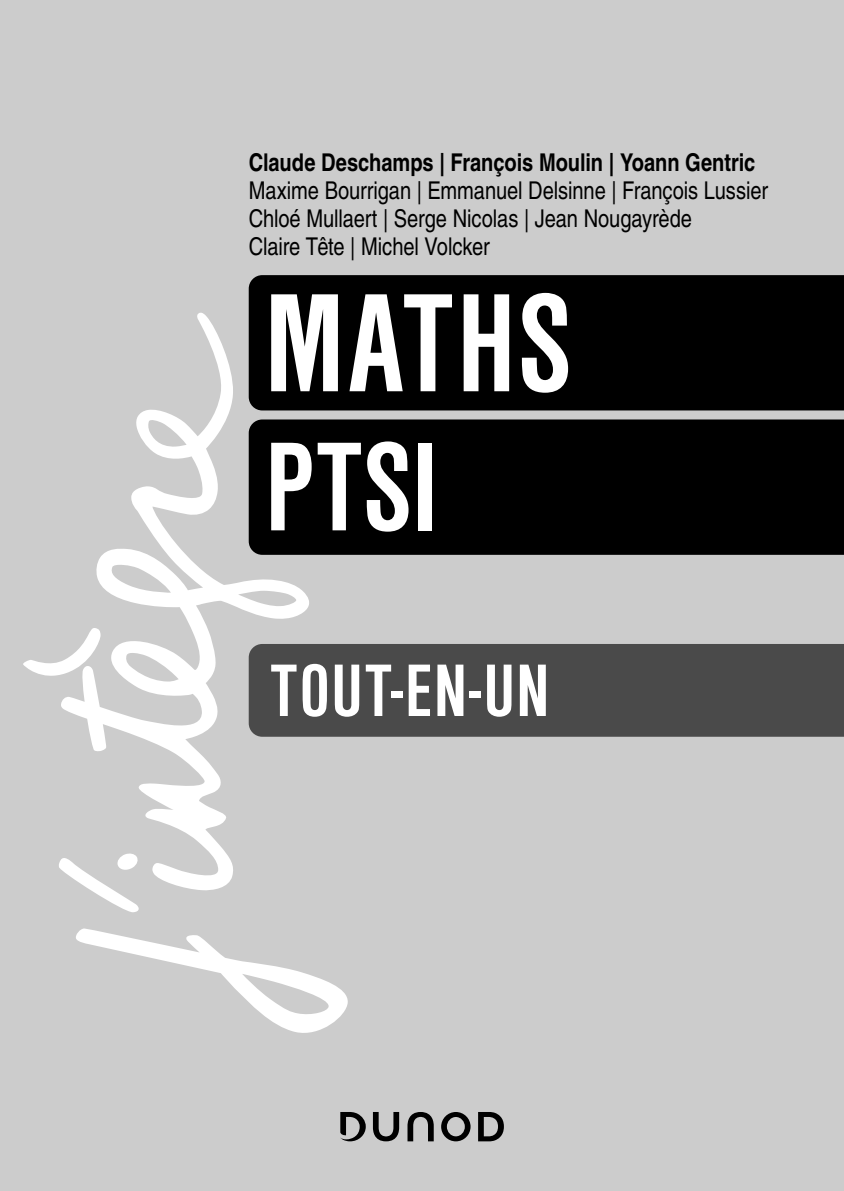
<style>
.page{position:relative;width:844px;height:1191px;background:#fff}
.page>*{position:absolute;margin:0;border:0;box-sizing:border-box;transform-origin:0 0}
.t1{font:700 condensed 145.25px "Nimbus Sans DOT";letter-spacing:.015em;color:#fff}
.t2{font:700 condensed 131.25px "Nimbus Sans DOT";color:#fff}
.t3{font:700 condensed 77px "Nimbus Sans DOT";letter-spacing:.015em;color:#fff}
.t4{font:24.5px/28px "Nimbus San Con L";letter-spacing:-.005em;color:#000}
.t5{font:700 24.5px "Nimbus San Con L";letter-spacing:-.005em;color:#000}
</style>
<div class="page">
<div style="left:0;top:0;width:843px;height:1191px;background:#ccc"></div>
<svg style="left:76px;top:928px;width:272px;height:105px"></svg>
<svg style="left:59px;top:862px;width:80px;height:50px"></svg>
<svg style="left:60px;top:313px;width:249px;height:577px"></svg>
<svg style="left:23px;top:627px;width:78px;height:55px"></svg>
<div style="left:249px;top:419px;width:594px;height:136px;background:#000"></div>
<div style="left:249px;top:644px;width:594px;height:92px;background:#4a4a4a"></div>
<div style="left:249px;top:275px;width:594px;height:135px;background:#000"></div>
<svg style="left:340px;top:1112px;width:25px;height:29px"></svg>
<svg style="left:407px;top:1112px;width:26px;height:29px"></svg>
<svg style="left:373px;top:1112px;width:26px;height:29px"></svg>
<svg style="left:441px;top:1112px;width:29px;height:29px"></svg>
<svg style="left:478px;top:1112px;width:26px;height:29px"></svg>
<p class="t5" style="left:249px;top:144px;width:508px">Claude Deschamps | François Moulin | Yoann Gentric</p>
<p class="t4" style="left:249px;top:175px;width:520px">Maxime Bourrigan | Emmanuel Delsinne | François Lussier<br>Chloé Mullaert | Serge Nicolas | Jean Nougayrède<br>Claire Tête | Michel Volcker</p>
<h1 class="t1" style="left:264px;top:265px;width:309px">MATHS</h1>
<h2 class="t2" style="left:264px;top:416px;width:175px">PTSI</h2>
<h3 class="t3" style="left:270px;top:649px;width:281px">TOUT-EN-UN</h3>
</div>
